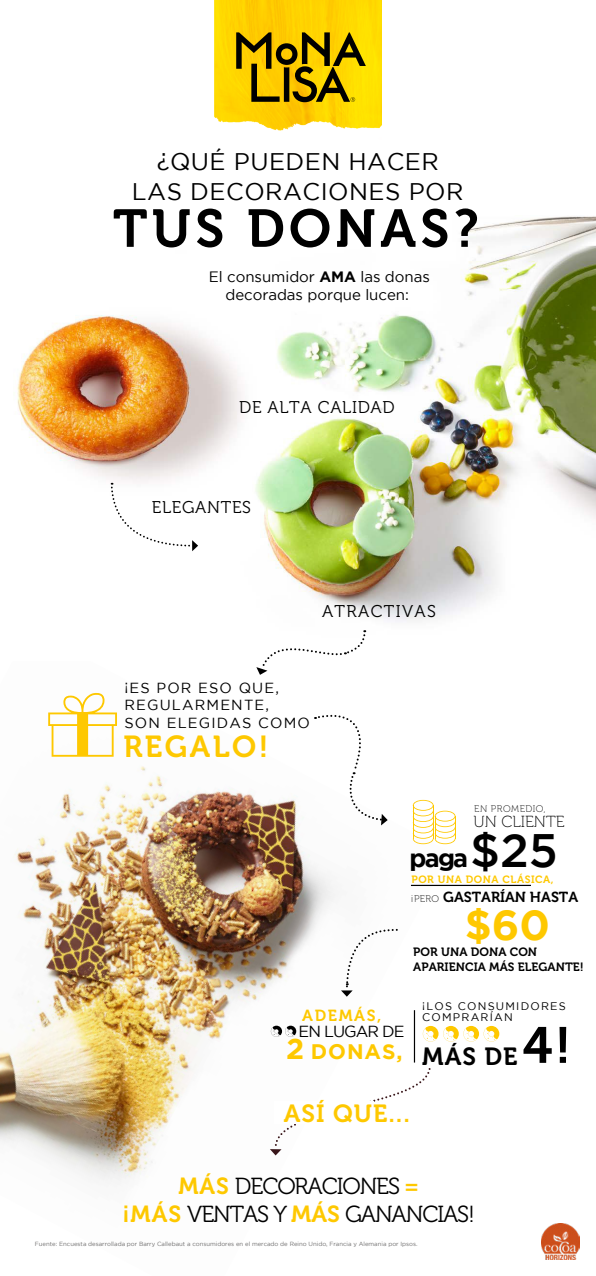
<style>
.page{position:relative;width:596px;height:1276px;background:#fff}
.page>*{position:absolute;margin:0;border:0;box-sizing:border-box;transform-origin:0 0}
.t1{font:53px "Museo 700";letter-spacing:.08em;color:#000}
.t2{font:700 41.8px "Gotham";color:#fec800}
.t3{font:30.3px "Museo 700";letter-spacing:.08em;color:#fec800}
.t4{font:700 25.2px "Gotham";color:#000}
.t5{font:24.7px "Museo 700";letter-spacing:.04em;color:#fec800}
.t6{font:24px/30px "Gotham";letter-spacing:.02em;color:#000;text-align:center}
.t7{font:23.2px/27.8px "Museo 300";letter-spacing:-.045em;color:#000;text-align:center}
.t8{font:700 21px "Gotham";letter-spacing:.045em;color:#fec800}
.t9{font:17px "Museo 300";letter-spacing:.045em;color:#000}
.t10{font:17px "Museo 300";letter-spacing:.08em;color:#000}
.t11{font:16px "Museo 100";color:#000}
.t12{font:16px "Gotham";letter-spacing:-.055em;color:#000}
.t13{font:16px "Museo 700";letter-spacing:.105em;color:#fec800}
.t14{font:15px/18px "Gotham";letter-spacing:-.005em;color:#000;text-align:center}
.t15{font:14.6px/17.5px "Gotham";letter-spacing:.08em;color:#000}
.t16{font:14.5px "Museo 700";color:#000}
.t17{font:12px/14.4px "Museo 700";letter-spacing:.005em;color:#000}
.t18{font:11px/11px "Gotham";letter-spacing:.11em;color:#000}
.t19{font:10.5px "Museo 700";letter-spacing:.055em;color:#fec800}
.t20{font:9.6px "Museo 100";letter-spacing:.05em;color:#000}
.t21{font:6px "Gotham";color:#706f6f}
.s1{font-weight:700}
.s2{font-weight:500;font-size:46.8px}
.s3{font-family:"Museo 100";font-size:9.6px}
.s4{font-size:29px}
.s5{font-family:"Museo 700";font-weight:400;font-size:24.7px;color:#000}
.s6{font-family:"Museo 700";font-weight:400;font-size:50.6px;color:#000}
.s7{font-family:"Museo 700";color:#fec800}
</style>
<div class="page">
<img style="left:0;top:717px;width:449px;height:465px">
<img style="left:214px;top:0;width:167px;height:131px">
<svg style="left:236px;top:32px;width:129px;height:70px"></svg>
<img style="left:17px;top:216px;width:578px;height:416px">
<svg style="left:110px;top:483px;width:88px;height:68px"></svg>
<svg style="left:48px;top:692px;width:69px;height:64px"></svg>
<svg style="left:256px;top:630px;width:110px;height:45px"></svg>
<svg style="left:315px;top:714px;width:72px;height:111px"></svg>
<hr style="left:413px;top:1010px;width:2px;height:52px;background:#000">
<hr style="left:410px;top:885px;width:120px;height:1px;background:#000">
<svg style="left:412px;top:800px;width:43px;height:44px"></svg>
<svg style="left:271px;top:1025px;width:25px;height:12px"></svg>
<svg style="left:422px;top:1026px;width:77px;height:15px"></svg>
<svg style="left:341px;top:928px;width:57px;height:68px"></svg>
<svg style="left:270px;top:1066px;width:161px;height:89px"></svg>
<div style="left:274px;top:1102px;width:99px;height:22px;background:#fff"></div>
<img style="left:541px;top:1223px;width:38px;height:36px">
<h3 class="t6" style="left:132px;top:146px;width:333px">¿QUÉ PUEDEN HACER<br>LAS DECORACIONES POR</h3>
<h1 class="t1" style="left:113px;top:199px;width:367px">TUS DONAS?</h1>
<h3 class="t14" style="left:209px;top:267px;width:222px">El consumidor <span class="s1">AMA</span> las donas decoradas porque lucen:</h3>
<h3 class="t9" style="left:239px;top:398px;width:157px">DE ALTA CALIDAD</h3>
<h3 class="t9" style="left:152px;top:498px;width:101px">ELEGANTES</h3>
<h3 class="t10" style="left:322px;top:602px;width:115px">ATRACTIVAS</h3>
<h3 class="t15" style="left:124px;top:679px;width:187px">¡ES POR ESO QUE,<br>REGULARMENTE,<br>SON ELEGIDAS COMO</h3>
<h3 class="t3" style="left:123px;top:729px;width:147px">REGALO!</h3>
<h3 class="t20" style="left:474px;top:803px;width:73px">EN PROMEDIO,</h3>
<h3 class="t11" style="left:473px;top:813px;width:92px">UN CLIENTE</h3>
<h3 class="t4" style="left:409px;top:843px;width:150px">paga<span class="s2">$25</span></h3>
<h3 class="t19" style="left:411px;top:873px;width:144px">POR UNA DONA CLÁSICA,</h3>
<h3 class="t16" style="left:410px;top:889px;width:169px"><span class="s3">¡PERO</span> GASTARÍAN HASTA</h3>
<h2 class="t2" style="left:464px;top:901px;width:87px">$60</h2>
<h3 class="t17" style="left:413px;top:945px;width:172px">POR UNA DONA CON<br>APARIENCIA MÁS ELEGANTE!</h3>
<h3 class="t18" style="left:422px;top:1000px;width:145px">¡LOS CONSUMIDORES<br>COMPRARÍAN</h3>
<h3 class="t13" style="left:302px;top:1006px;width:81px">ADEMÁS,</h3>
<h3 class="t12" style="left:298px;top:1022px;width:107px">EN LUGAR DE</h3>
<h3 class="t8" style="left:286px;top:1039px;width:286px"><span class="s4">2</span> DONAS, <span class="s5">MÁS DE</span> <span class="s6">4!</span></h3>
<h3 class="t5" style="left:284px;top:1099px;width:127px">ASÍ QUE...</h3>
<h3 class="t7" style="left:122px;top:1172px;width:354px"><span class="s7">MÁS</span> DECORACIONES <span class="s7">=<br>¡MÁS</span> VENTAS Y <span class="s7">MÁS</span> GANANCIAS!</h3>
<p class="t21" style="left:35px;top:1240px;width:384px">Fuente: Encuesta desarrollada por Barry Callebaut a consumidores en el mercado de Reino Unido, Francia y Alemania por Ipsos.</p>
</div>
